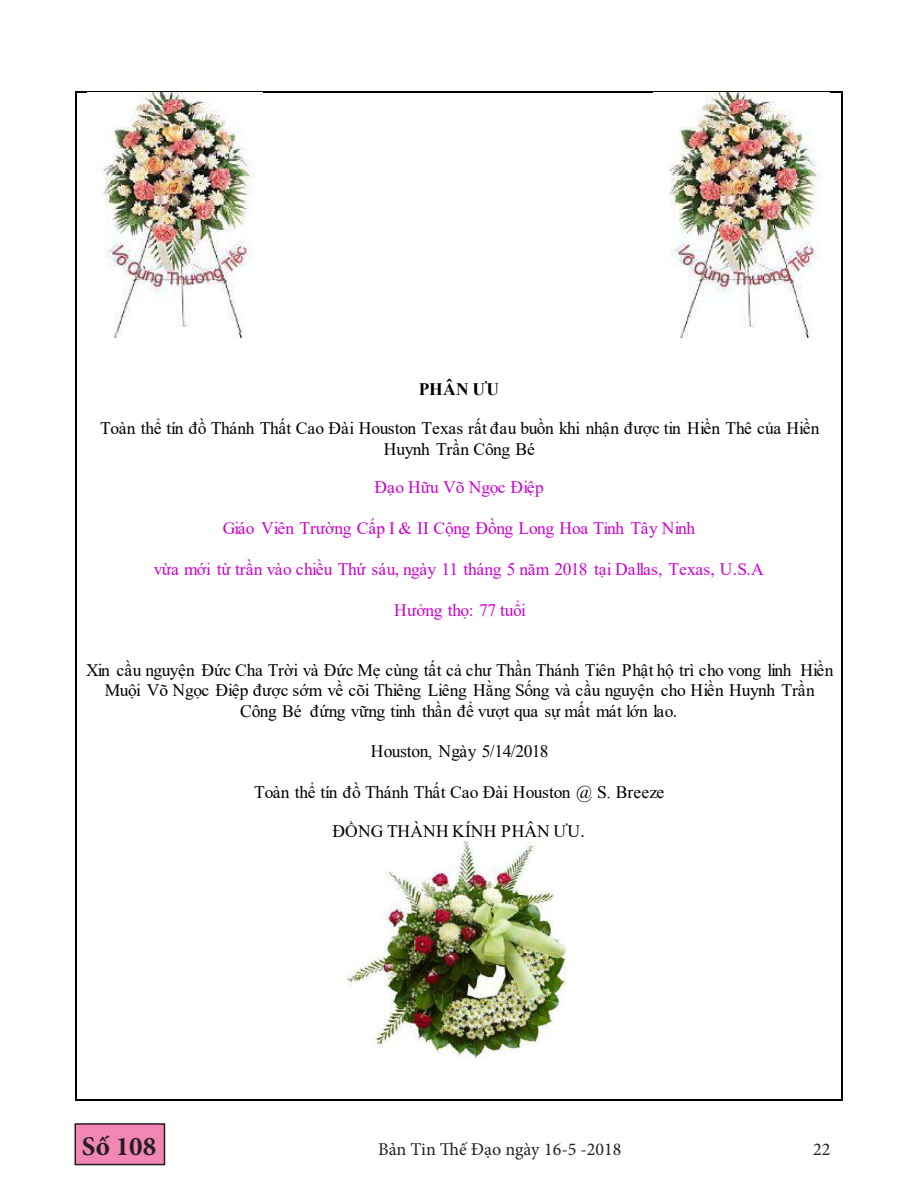
<style>
.page{position:relative;width:918px;height:1188px;background:#fff}
.page>*{position:absolute;margin:0;border:0;box-sizing:border-box;transform-origin:0 0}
.t1{font:700 27px "Minion Pro";color:#231f20}
.t2{font:18px "Minion Pro";color:#231f20}
.t3{font:17.55px/20.4px "Times New Roman";letter-spacing:-.01em;color:#000;text-align:center}
.t4{font:17.55px "Times New Roman";letter-spacing:-.01em;color:#c0c}
.t5{font:17.55px "Times New Roman";letter-spacing:-.035em;color:#000}
.t6{font:17.55px "Times New Roman";letter-spacing:.01em;color:#000}
.t7{font:17.55px "Times New Roman";letter-spacing:.01em;color:#c0c}
.t8{font:700 17.55px "Times New Roman";letter-spacing:.005em;color:#000}
</style>
<div class="page">
<div style="left:75px;top:1124px;width:89px;height:41px;background:#f287b6"></div>
<div style="left:75px;top:1123px;width:90px;height:42px;border:2px solid #231f20"></div>
<img style="left:347px;top:841px;width:220px;height:218px">
<hr style="left:77px;top:92px;width:764px;height:1px;background:#000">
<hr style="left:76px;top:93px;width:1px;height:1007px;background:#000">
<hr style="left:77px;top:1100px;width:764px;height:1px;background:#000">
<hr style="left:841px;top:93px;width:1px;height:1007px;background:#000">
<img style="left:87px;top:92px;width:176px;height:246px">
<img style="left:654px;top:92px;width:176px;height:246px">
<p class="t8" style="left:419px;top:376px;width:82px">PHÂN ƯU</p>
<p class="t3" style="left:100px;top:417px;width:721px;line-height:21px">Toàn thể tín đồ Thánh Thất Cao Đài Houston Texas rất đau buồn khi nhận được tin Hiền Thê của Hiền<br>Huynh Trần Công Bé</p>
<p class="t7" style="left:374px;top:475px;width:171px">Đạo Hữu Võ Ngọc Điệp</p>
<p class="t4" style="left:223px;top:516px;width:474px">Giáo Viên Trường Cấp I &amp; II Cộng Đồng Long Hoa Tỉnh Tây Ninh</p>
<p class="t4" style="left:154px;top:556px;width:612px">vừa mới từ trần vào chiều Thứ sáu, ngày 11 tháng 5 năm 2018 tại Dallas, Texas, U.S.A</p>
<p class="t4" style="left:394px;top:597px;width:133px">Hưởng thọ: 77 tuổi</p>
<p class="t3" style="left:86px;top:660px;width:749px">Xin cầu nguyện Đức Cha Trời và Đức Mẹ cùng tất cả chư Thần Thánh Tiên Phật hộ trì cho vong linh Hiền<br>Muội Võ Ngọc Điệp được sớm về cõi Thiêng Liêng Hằng Sống và cầu nguyện cho Hiền Huynh Trần<br>Công Bé đứng vững tinh thần để vượt qua sự mất mát lớn lao.</p>
<p class="t5" style="left:371px;top:739px;width:179px">Houston, Ngày 5/14/2018</p>
<p class="t3" style="left:254px;top:781px;width:412px">Toàn thể tín đồ Thánh Thất Cao Đài Houston @ S. Breeze</p>
<p class="t6" style="left:332px;top:819px;width:254px">ĐỒNG THÀNH KÍNH PHÂN ƯU.</p>
<h1 class="t1" style="left:82px;top:1128px;width:76px">Số 108</h1>
<p class="t2" style="left:378px;top:1138px;width:245px">Bản Tin Thế Đạo ngày 16-5 -2018</p>
<p class="t2" style="left:813px;top:1138px;width:19px">22</p>
</div>
